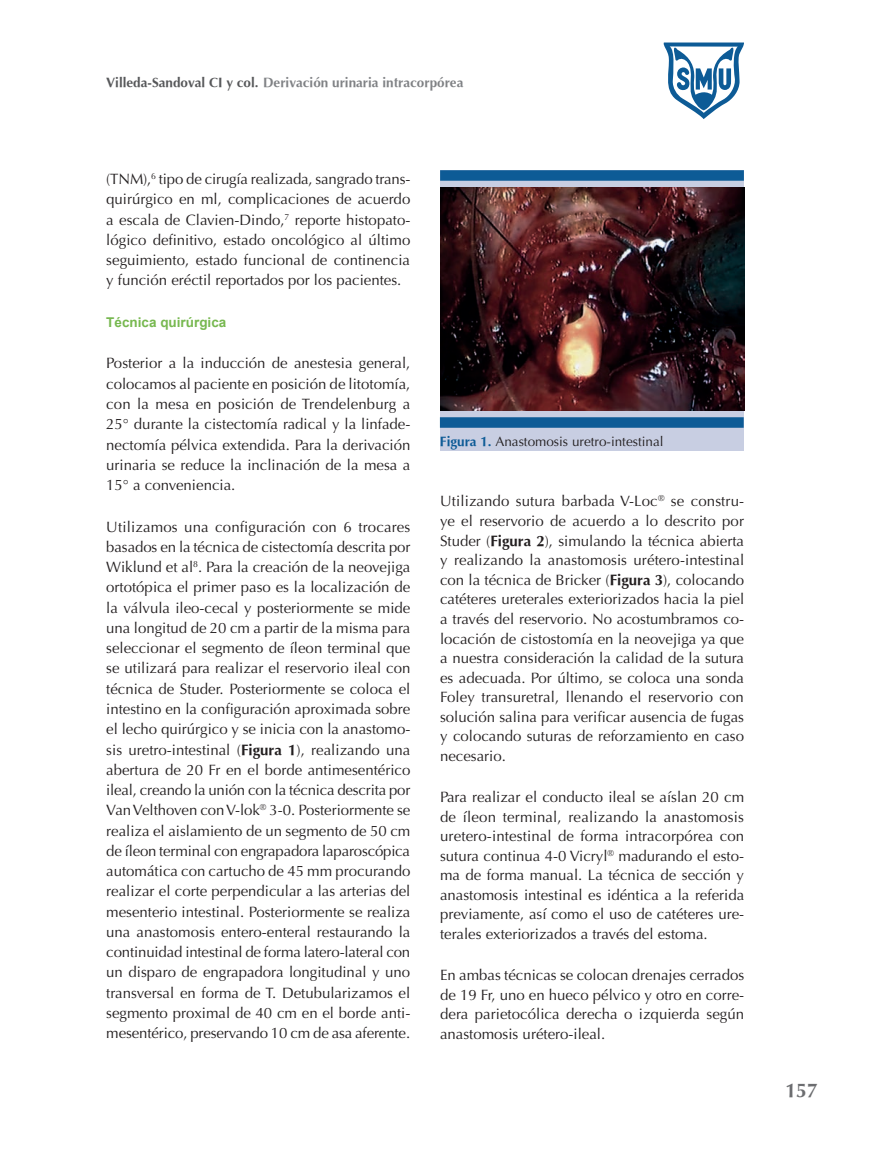
<style>
.page{position:relative;width:893px;height:1149px;background:#fff}
.page>*{position:absolute;margin:0;border:0;box-sizing:border-box;transform-origin:0 0}
.t1{font:700 19.5px "Optima";color:#6c6d70}
.Texto{font:15px/20.2px "Optima";color:#231f20;text-align:justify}
.t2{font:700 13.5px "Optima";color:#808285}
.Pie_de_figura{font:13.5px "Optima";color:#231f20}
.Título_2{font:700 13.5px "Arial";color:#77b850}
.s1{color:#57585a}
.s2{font-weight:700}
.s3{font-weight:700;color:#0d5b96}
</style>
<div class="page">
<div style="left:440px;top:170px;width:304px;height:281px;background:#c8cee2"></div>
<div style="left:440px;top:417px;width:304px;height:10px;background:#0d5b96"></div>
<div style="left:440px;top:170px;width:304px;height:11px;background:#0d5b96"></div>
<img style="left:440px;top:188px;width:304px;height:222px">
<svg style="left:663px;top:42px;width:81px;height:77px"></svg>
<p class="t2" style="left:106px;top:75px;width:359px"><span class="s1">Villeda-Sandoval CI y col.</span> Derivación urinaria intracorpórea</p>
<p class="Texto" style="left:106px;top:169px;width:306px">(TNM),<sup>6</sup> tipo de cirugía realizada, sangrado trans&shy;quirúrgico en ml, complicaciones de acuerdo a escala de Clavien-Dindo,<sup>7</sup> reporte histopato&shy;lógico definitivo, estado oncológico al último seguimiento, estado funcional de continencia y función eréctil reportados por los pacientes.</p>
<p class="Título_2" style="left:106px;top:313px;width:122px">Técnica quirúrgica</p>
<p class="Texto" style="left:106px;top:353px;width:306px">Posterior a la inducción de anestesia general, colocamos al paciente en posición de litotomía, con la mesa en posición de Trendelenburg a 25° durante la cistectomía radical y la linfade&shy;nectomía pélvica extendida. Para la derivación urinaria se reduce la inclinación de la mesa a 15° a conveniencia.</p>
<p class="Texto" style="left:106px;top:516px;width:306px">Utilizamos una configuración con 6 trocares basados en la técnica de cistectomía descrita por Wiklund et al<sup>8</sup>. Para la creación de la neovejiga ortotópica el primer paso es la localización de la válvula ileo-cecal y posteriormente se mide una longitud de 20 cm a partir de la misma para seleccionar el segmento de íleon terminal que se utilizará para realizar el reservorio ileal con técnica de Studer. Posteriormente se coloca el intestino en la configuración aproximada sobre el lecho quirúrgico y se inicia con la anastomo&shy;sis uretro-intestinal (<span class="s2">Figura 1</span>), realizando una abertura de 20 Fr en el borde antimesentérico ileal, creando la unión con la técnica descrita por Van Velthoven con V-lok<sup>®</sup> 3-0. Posteriormente se realiza el aislamiento de un segmento de 50 cm de íleon terminal con engrapadora laparoscópica automática con cartucho de 45 mm procurando realizar el corte perpendicular a las arterias del mesenterio intestinal. Posteriormente se realiza una anastomosis entero-enteral restaurando la continuidad intestinal de forma latero-lateral con un disparo de engrapadora longitudinal y uno transversal en forma de T. Detubularizamos el segmento proximal de 40 cm en el borde anti&shy;mesentérico, preservando 10 cm de asa aferente.</p>
<p class="Pie_de_figura" style="left:440px;top:433px;width:225px"><span class="s3">Figura 1.</span> Anastomosis uretro-intestinal</p>
<p class="Texto" style="left:440px;top:491px;width:306px;line-height:19.6px">Utilizando sutura barbada V-Loc<sup>®</sup> se constru&shy;ye el reservorio de acuerdo a lo descrito por Studer (<span class="s2">Figura 2</span>), simulando la técnica abierta y realizando la anastomosis urétero-intestinal con la técnica de Bricker (<span class="s2">Figura 3</span>), colocando catéteres ureterales exteriorizados hacia la piel a través del reservorio. No acostumbramos co&shy;locación de cistostomía en la neovejiga ya que a nuestra consideración la calidad de la sutura es adecuada. Por último, se coloca una sonda Foley transuretral, llenando el reservorio con solución salina para verificar ausencia de fugas y colocando suturas de reforzamiento en caso necesario.</p>
<p class="Texto" style="left:440px;top:787px;width:306px;line-height:19.6px">Para realizar el conducto ileal se aíslan 20 cm de íleon terminal, realizando la anastomosis uretero-intestinal de forma intracorpórea con sutura continua 4-0 Vicryl<sup>®</sup> madurando el esto&shy;ma de forma manual. La técnica de sección y anastomosis intestinal es idéntica a la referida previamente, así como el uso de catéteres ure&shy;terales exteriorizados a través del estoma.</p>
<p class="Texto" style="left:440px;top:964px;width:306px;line-height:19.8px">En ambas técnicas se colocan drenajes cerrados de 19 Fr, uno en hueco pélvico y otro en corre&shy;dera parietocólica derecha o izquierda según anastomosis urétero-ileal.</p>
<h1 class="t1" style="left:785px;top:1079px;width:34px">157</h1>
</div>
